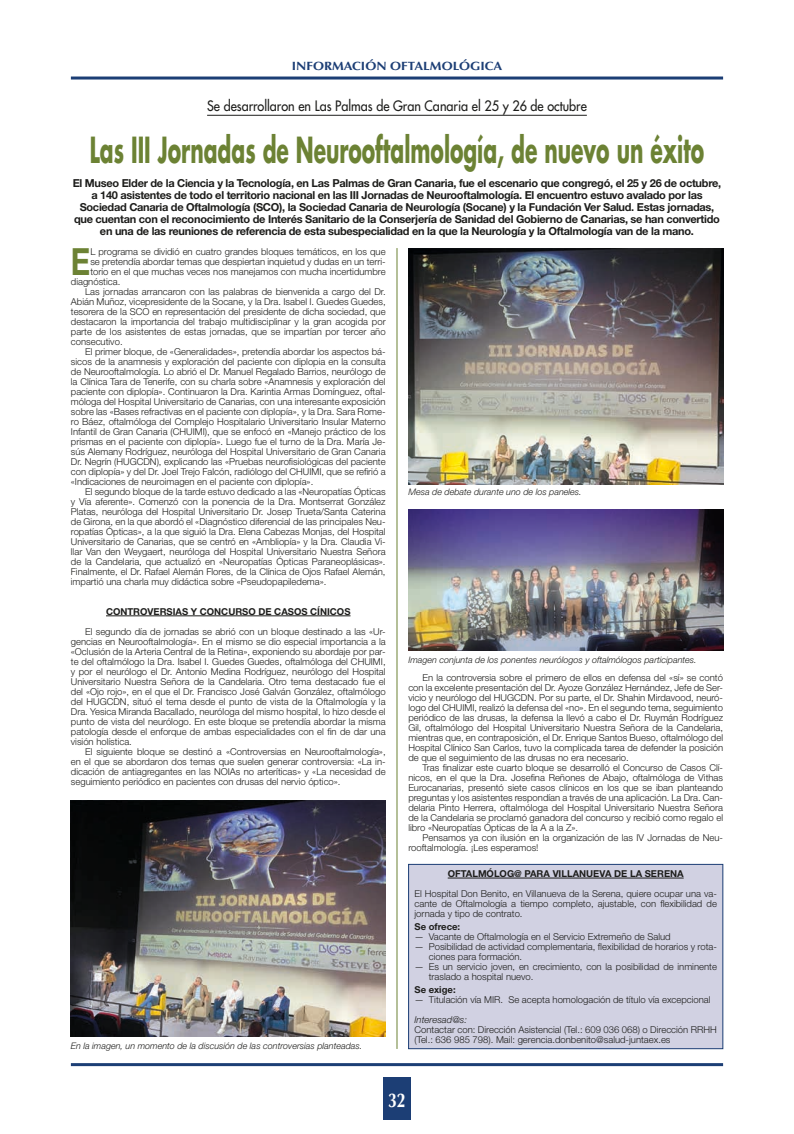
<style>
.page{position:relative;width:794px;height:1134px;background:#fff}
.page>*{position:absolute;margin:0;border:0;box-sizing:border-box;transform-origin:0 0}
.t1{font:700 37.5px "Helvetica Neue LT Std";color:#6c8234;scale:.8 1}
.t2{font:700 35px "Futura Std";color:#6c8234;scale:.58 1}
.t3{font:700 20px "Optima LT Std";color:#fff;scale:.8 1}
.t4{font:500 14px "Futura Std";color:#1d1d1b;scale:.9 1}
.t5{font:700 12px "Optima LT Std";color:#1c3e75;scale:1.1 1}
.t6{font:700 11px/12px "Helvetica Neue LT Std";letter-spacing:-.025em;color:#1d1d1b;text-align:center}
.t7{font:300 9.5px/10px "Helvetica Neue LT Std";color:#1d1d1b;text-align:justify}
.t8{font:700 9.5px "Helvetica Neue LT Std";color:#1d1d1b}
.t9{font:italic 300 9.5px "Helvetica Neue LT Std";color:#1d1d1b}
.t10{font:italic 300 9px "Helvetica Neue LT Std";color:#1d1d1b}
</style>
<div class="page">
<div style="left:383px;top:1078px;width:28px;height:42px;background:#1c3e75"></div>
<hr style="left:71px;top:77px;width:652px;height:3px;background:#1c3e75">
<hr style="left:71px;top:1063px;width:652px;height:3px;background:#1c3e75">
<hr style="left:207px;top:115px;width:380px;height:1px;background:#1d1d1b">
<hr style="left:106px;top:616px;width:244px;height:1px;background:#1d1d1b">
<img style="left:71px;top:801px;width:315px;height:236px">
<img style="left:408px;top:509px;width:315px;height:142px">
<img style="left:408px;top:248px;width:315px;height:236px">
<div style="left:408px;top:864px;width:315px;height:185px;background:#d1d1e2"></div>
<hr style="left:448px;top:878px;width:235px;height:1px;background:#1d1d1b">
<div style="left:408px;top:864px;width:315px;height:185px;border:1px solid #1c3e75"></div>
<hr style="left:397px;top:248px;width:1px;height:801px;background:#6c8234">
<p class="t5" style="left:292px;top:59px;width:193px">INFORMACIÓN OFTALMOLÓGICA</p>
<h3 class="t4" style="left:207px;top:97px;width:423px">Se desarrollaron en Las Palmas de Gran Canaria el 25 y 26 de octubre</h3>
<h2 class="t2" style="left:90px;top:126px;width:1060px">Las III Jornadas de Neurooftalmología, de nuevo un éxito</h2>
<p class="t6" style="left:73px;top:177px;width:650px">El Museo Elder de la Ciencia y la Tecnología, en Las Palmas de Gran Canaria, fue el escenario que congregó, el 25 y 26 de octubre, a 140 asistentes de todo el territorio nacional en las III Jornadas de Neurooftalmología. El encuentro estuvo avalado por las Sociedad Canaria de Oftalmología (SCO), la Sociedad Canaria de Neurología (Socane) y la Fundación Ver Salud. Estas jornadas, que cuentan con el reconocimiento de Interés Sanitario de la Conserjería de Sanidad del Gobierno de Canarias, se han convertido en una de las reuniones de referencia de esta subespecialidad en la que la Neurología y la Oftalmología van de la mano.</p>
<h1 class="t1" style="left:71px;top:238px;width:26px">E</h1>
<p class="t7" style="left:90px;top:246px;width:297px">L programa se dividió en cuatro grandes bloques temáticos, en los que</p>
<p class="t7" style="left:90px;top:256px;width:297px">se pretendía abordar temas que despiertan inquietud y dudas en un terri-</p>
<p class="t7" style="left:90px;top:266px;width:297px">torio en el que muchas veces nos manejamos con mucha incertidumbre</p>
<p class="t7" style="left:71px;top:276px;width:51px">diagnóstica.</p>
<p class="t7" style="left:85px;top:286px;width:302px">Las jornadas arrancaron con las palabras de bienvenida a cargo del Dr.</p>
<p class="t7" style="left:71px;top:296px;width:316px">Abián Muñoz, vicepresidente de la Socane, y la Dra. Isabel I. Guedes Guedes,</p>
<p class="t7" style="left:71px;top:306px;width:316px">tesorera de la SCO en representación del presidente de dicha sociedad, que</p>
<p class="t7" style="left:71px;top:316px;width:316px">destacaron la importancia del trabajo multidisciplinar y la gran acogida por</p>
<p class="t7" style="left:71px;top:326px;width:316px">parte de los asistentes de estas jornadas, que se impartían por tercer año</p>
<p class="t7" style="left:71px;top:336px;width:53px">consecutivo.</p>
<p class="t7" style="left:85px;top:346px;width:302px">El primer bloque, de «Generalidades», pretendía abordar los aspectos bá-</p>
<p class="t7" style="left:71px;top:356px;width:316px">sicos de la anamnesis y exploración del paciente con diplopia en la consulta</p>
<p class="t7" style="left:71px;top:366px;width:316px">de Neurooftalmología. Lo abrió el Dr. Manuel Regalado Barrios, neurólogo de</p>
<p class="t7" style="left:71px;top:376px;width:316px">la Clínica Tara de Tenerife, con su charla sobre «Anamnesis y exploración del</p>
<p class="t7" style="left:71px;top:386px;width:316px">paciente con diplopía». Continuaron la Dra. Karintia Armas Domínguez, oftal-</p>
<p class="t7" style="left:71px;top:396px;width:316px">móloga del Hospital Universitario de Canarias, con una interesante exposición</p>
<p class="t7" style="left:71px;top:406px;width:316px">sobre las «Bases refractivas en el paciente con diplopía», y la Dra. Sara Rome-</p>
<p class="t7" style="left:71px;top:416px;width:316px">ro Báez, oftalmóloga del Complejo Hospitalario Universitario Insular Materno</p>
<p class="t7" style="left:71px;top:426px;width:316px">Infantil de Gran Canaria (CHUIMI), que se enfocó en «Manejo práctico de los</p>
<p class="t7" style="left:71px;top:436px;width:316px">prismas en el paciente con diplopía». Luego fue el turno de la Dra. María Je-</p>
<p class="t7" style="left:71px;top:446px;width:316px">sús Alemany Rodríguez, neuróloga del Hospital Universitario de Gran Canaria</p>
<p class="t7" style="left:71px;top:456px;width:316px">Dr. Negrín (HUGCDN), explicando las «Pruebas neurofisiológicas del paciente</p>
<p class="t7" style="left:71px;top:466px;width:316px">con diplopía» y del Dr. Joel Trejo Falcón, radiólogo del CHUIMI, que se refirió a</p>
<p class="t7" style="left:71px;top:476px;width:244px">«Indicaciones de neuroimagen en el paciente con diplopía».</p>
<p class="t7" style="left:85px;top:486px;width:302px">El segundo bloque de la tarde estuvo dedicado a las «Neuropatías Ópticas</p>
<p class="t7" style="left:71px;top:496px;width:316px">y Vía aferente». Comenzó con la ponencia de la Dra. Montserrat González</p>
<p class="t7" style="left:71px;top:506px;width:316px">Platas, neuróloga del Hospital Universitario Dr. Josep Trueta/Santa Caterina</p>
<p class="t7" style="left:71px;top:516px;width:316px">de Girona, en la que abordó el «Diagnóstico diferencial de las principales Neu-</p>
<p class="t7" style="left:71px;top:526px;width:316px">ropatías Ópticas», a la que siguió la Dra. Elena Cabezas Monjas, del Hospital</p>
<p class="t7" style="left:71px;top:536px;width:316px">Universitario de Canarias, que se centró en «Ambliopía» y la Dra. Claudia Vi-</p>
<p class="t7" style="left:71px;top:546px;width:316px">llar Van den Weygaert, neuróloga del Hospital Universitario Nuestra Señora</p>
<p class="t7" style="left:71px;top:556px;width:316px">de la Candelaria, que actualizó en «Neuropatías Ópticas Paraneoplásicas».</p>
<p class="t7" style="left:71px;top:566px;width:316px">Finalmente, el Dr. Rafael Alemán Flores, de la Clínica de Ojos Rafael Alemán,</p>
<p class="t7" style="left:71px;top:576px;width:257px">impartió una charla muy didáctica sobre «Pseudopapiledema».</p>
<p class="t8" style="left:106px;top:606px;width:246px">CONTROVERSIAS Y CONCURSO DE CASOS CÍNICOS</p>
<p class="t7" style="left:71px;top:626px;width:316px;text-indent:14px">El segundo día de jornadas se abrió con un bloque destinado a las «Ur&shy;gencias en Neurooftalmología». En el mismo se dio especial importancia a la «Oclusión de la Arteria Central de la Retina», exponiendo su abordaje por par&shy;te del oftalmólogo la Dra. Isabel I. Guedes Guedes, oftalmóloga del CHUIMI, y por el neurólogo el Dr. Antonio Medina Rodríguez, neurólogo del Hospital Universitario Nuestra Señora de la Candelaria. Otro tema destacado fue el del «Ojo rojo», en el que el Dr. Francisco José Galván González, oftalmólogo del HUGCDN, situó el tema desde el punto de vista de la Oftalmología y la Dra. Yesica Miranda Bacallado, neuróloga del mismo hospital, lo hizo desde el punto de vista del neurólogo. En este bloque se pretendía abordar la misma patología desde el enforque de ambas especialidades con el fin de dar una visión holística.</p>
<p class="t7" style="left:71px;top:746px;width:316px;text-indent:14px">El siguiente bloque se destinó a «Controversias en Neurooftalmología», en el que se abordaron dos temas que suelen generar controversia: «La in&shy;dicación de antiagregantes en las NOIAs no arteríticas» y «La necesidad de seguimiento periódico en pacientes con drusas del nervio óptico».</p>
<p class="t10" style="left:408px;top:487px;width:175px">Mesa de debate durante uno de los paneles.</p>
<p class="t10" style="left:408px;top:654px;width:290px">Imagen conjunta de los ponentes neurólogos y oftalmólogos participantes.</p>
<p class="t7" style="left:408px;top:672px;width:316px;text-indent:14px">En la controversia sobre el primero de ellos en defensa del «sí» se contó con la excelente presentación del Dr. Ayoze González Hernández, Jefe de Ser&shy;vicio y neurólogo del HUGCDN. Por su parte, el Dr. Shahin Mirdavood, neuró&shy;logo del CHUIMI, realizó la defensa del «no». En el segundo tema, seguimiento periódico de las drusas, la defensa la llevó a cabo el Dr. Ruymán Rodríguez Gil, oftalmólogo del Hospital Universitario Nuestra Señora de la Candelaria, mientras que, en contraposición, el Dr. Enrique Santos Bueso, oftalmólogo del Hospital Clínico San Carlos, tuvo la complicada tarea de defender la posición de que el seguimiento de las drusas no era necesario.</p>
<p class="t7" style="left:408px;top:762px;width:316px;text-indent:14px">Tras finalizar este cuarto bloque se desarrolló el Concurso de Casos Clí&shy;nicos, en el que la Dra. Josefina Reñones de Abajo, oftalmóloga de Vithas Eurocanarias, presentó siete casos clínicos en los que se iban planteando preguntas y los asistentes respondían a través de una aplicación. La Dra. Can&shy;delaria Pinto Herrera, oftalmóloga del Hospital Universitario Nuestra Señora de la Candelaria se proclamó ganadora del concurso y recibió como regalo el libro «Neuropatías Ópticas de la A a la Z».</p>
<p class="t7" style="left:408px;top:832px;width:316px;text-indent:14px">Pensamos ya con ilusión en la organización de las IV Jornadas de Neu&shy;rooftalmología. ¡Les esperamos!</p>
<p class="t10" style="left:71px;top:1040px;width:293px">En la imagen, un momento de la discusión de las controversias planteadas.</p>
<p class="t8" style="left:448px;top:868px;width:237px">OFTALMÓLOG@ PARA VILLANUEVA DE LA SERENA</p>
<p class="t7" style="left:414px;top:888px;width:304px">El Hospital Don Benito, en Villanueva de la Serena, quiere ocupar una va&shy;cante de Oftalmología a tiempo completo, ajustable, con flexibilidad de jornada y tipo de contrato.</p>
<p class="t8" style="left:414px;top:921px;width:47px">Se ofrece:</p>
<p class="t7" style="left:414px;top:931px;width:258px">— Vacante de Oftalmología en el Servicio Extremeño de Salud</p>
<p class="t7" style="left:429px;top:941px;width:290px;text-indent:-14px">— Posibilidad de actividad complementaria, flexibilidad de horarios y rota&shy;ciones para formación.</p>
<p class="t7" style="left:429px;top:961px;width:290px;text-indent:-14px">— Es un servicio joven, en crecimiento, con la posibilidad de inminente traslado a hospital nuevo.</p>
<p class="t8" style="left:414px;top:983px;width:43px">Se exige:</p>
<p class="t7" style="left:414px;top:994px;width:298px">— Titulación vía MIR. Se acepta homologación de título vía excepcional</p>
<p class="t9" style="left:414px;top:1014px;width:54px">Interesad@s:</p>
<p class="t7" style="left:414px;top:1024px;width:304px">Contactar con: Dirección Asistencial (Tel.: 609 036 068) o Dirección RRHH (Tel.: 636 985 798). Mail: gerencia.donbenito@salud-juntaex.es</p>
<h3 class="t3" style="left:388px;top:1088px;width:24px">32</h3>
</div>
